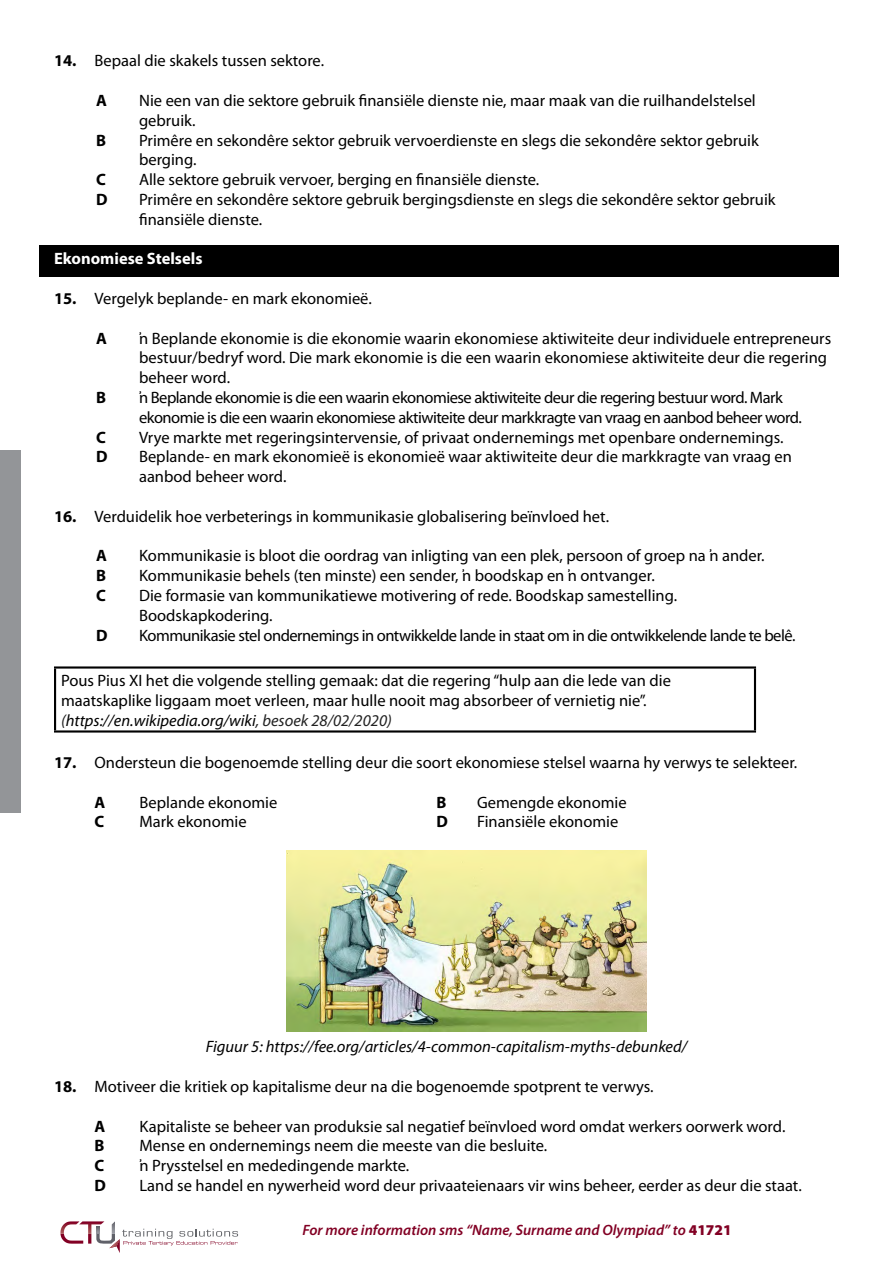
<style>
.page{position:relative;width:893px;height:1263px;background:#fff}
.page>*{position:absolute;margin:0;border:0;box-sizing:border-box;transform-origin:0 0}
.t1{font:16.5px/19.8px "Myriad Pro";color:#000}
.t2{font:16.5px/19.8px "Myriad Pro";letter-spacing:-.03em;color:#000}
.t3{font:italic 16.5px "Myriad Pro";color:#000}
.t4{font:700 16.5px "Myriad Pro";color:#000}
.t5{font:700 16.5px "Myriad Pro";color:#fff}
.t6{font:italic 600 15px "Myriad Pro";color:#820024}
.s1{font-weight:700}
.s2{font-style:italic;color:#222}
.s3{font-style:italic}
.s4{font-weight:900;font-style:normal}
</style>
<div class="page">
<div style="left:0;top:450px;width:21px;height:363px;background:#939598"></div>
<div style="left:39px;top:245px;width:799px;height:31px;background:#000"></div>
<hr style="left:54px;top:666px;width:702px;height:3px;background:#000">
<hr style="left:54px;top:669px;width:2px;height:61px;background:#000">
<hr style="left:754px;top:669px;width:2px;height:61px;background:#000">
<hr style="left:54px;top:730px;width:702px;height:2px;background:#000">
<img style="left:287px;top:850px;width:360px;height:181px">
<svg style="left:60px;top:1221px;width:178px;height:32px"></svg>
<p class="t1" style="left:54px;top:51px;width:272px"><span class="s1">14.</span> Bepaal die skakels tussen sektore.</p>
<p class="t4" style="left:96px;top:90px;width:12px">A</p>
<p class="t1" style="left:139px;top:90px;width:618px">Nie een van die sektore gebruik finansiële dienste nie, maar maak van die ruilhandelstelsel gebruik.</p>
<p class="t4" style="left:96px;top:129px;width:11px">B</p>
<p class="t1" style="left:139px;top:130px;width:621px">Primêre en sekondêre sektor gebruik vervoerdienste en slegs die sekondêre sektor gebruik berging.</p>
<p class="t4" style="left:96px;top:169px;width:11px">C</p>
<p class="t1" style="left:139px;top:169px;width:402px">Alle sektore gebruik vervoer, berging en finansiële dienste.</p>
<p class="t4" style="left:96px;top:189px;width:13px">D</p>
<p class="t1" style="left:139px;top:189px;width:638px">Primêre en sekondêre sektore gebruik bergingsdienste en slegs die sekondêre sektor gebruik finansiële dienste.</p>
<p class="t5" style="left:54px;top:248px;width:150px">Ekonomiese Stelsels</p>
<p class="t1" style="left:54px;top:288px;width:319px"><span class="s1">15.</span> Vergelyk beplande- en mark ekonomieë.</p>
<p class="t4" style="left:96px;top:327px;width:12px">A</p>
<p class="t1" style="left:139px;top:328px;width:694px">ŉ Beplande ekonomie is die ekonomie waarin ekonomiese aktiwiteite deur individuele entrepreneurs bestuur/bedryf word. Die mark ekonomie is die een waarin ekonomiese aktiwiteite deur die regering beheer word.</p>
<p class="t4" style="left:96px;top:387px;width:11px">B</p>
<p class="t2" style="left:139px;top:387px;width:664px">ŉ Beplande ekonomie is die een waarin ekonomiese aktiwiteite deur die regering bestuur word. Mark ekonomie is die een waarin ekonomiese aktiwiteite deur markkragte van vraag en aanbod beheer word.</p>
<p class="t4" style="left:96px;top:426px;width:11px">C</p>
<p class="t1" style="left:139px;top:427px;width:646px">Vrye markte met regeringsintervensie, of privaat ondernemings met openbare ondernemings.</p>
<p class="t4" style="left:96px;top:446px;width:13px">D</p>
<p class="t1" style="left:139px;top:447px;width:654px">Beplande- en mark ekonomieë is ekonomieë waar aktiwiteite deur die markkragte van vraag en aanbod beheer word.</p>
<p class="t1" style="left:54px;top:506px;width:557px"><span class="s1">16.</span> Verduidelik hoe verbeterings in kommunikasie globalisering beïnvloed het.</p>
<p class="t4" style="left:96px;top:545px;width:12px">A</p>
<p class="t1" style="left:139px;top:546px;width:627px">Kommunikasie is bloot die oordrag van inligting van een plek, persoon of groep na ŉ ander.</p>
<p class="t4" style="left:96px;top:565px;width:11px">B</p>
<p class="t1" style="left:139px;top:565px;width:517px">Kommunikasie behels (ten minste) een sender, ŉ boodskap en ŉ ontvanger.</p>
<p class="t4" style="left:96px;top:585px;width:11px">C</p>
<p class="t1" style="left:139px;top:585px;width:540px">Die formasie van kommunikatiewe motivering of rede. Boodskap samestelling.<br>Boodskapkodering.</p>
<p class="t4" style="left:96px;top:624px;width:13px">D</p>
<p class="t2" style="left:139px;top:625px;width:658px">Kommunikasie stel ondernemings in ontwikkelde lande in staat om in die ontwikkelende lande te belê.</p>
<p class="t1" style="left:61px;top:670px;width:611px">Pous Pius XI het die volgende stelling gemaak: dat die regering “hulp aan die lede van die maatskaplike liggaam moet verleen, maar hulle nooit mag absorbeer of vernietig nie”. <span class="s2">(</span><span class="s3">https://en.wikipedia.org/wiki</span><span class="s2">, besoek 28/02/2020)</span></p>
<p class="t1" style="left:54px;top:752px;width:745px"><span class="s1">17.</span> Ondersteun die bogenoemde stelling deur die soort ekonomiese stelsel waarna hy verwys te selekteer.</p>
<p class="t4" style="left:95px;top:791px;width:12px">A</p>
<p class="t1" style="left:140px;top:792px;width:139px">Beplande ekonomie</p>
<p class="t4" style="left:437px;top:791px;width:11px">B</p>
<p class="t1" style="left:477px;top:792px;width:151px">Gemengde ekonomie</p>
<p class="t4" style="left:95px;top:811px;width:11px">C</p>
<p class="t1" style="left:140px;top:812px;width:109px">Mark ekonomie</p>
<p class="t4" style="left:437px;top:811px;width:13px">D</p>
<p class="t1" style="left:477px;top:812px;width:143px">Finansiële ekonomie</p>
<p class="t3" style="left:206px;top:1036px;width:483px">Figuur 5: https://fee.org/articles/4-common-capitalism-myths-debunked/</p>
<p class="t1" style="left:54px;top:1076px;width:601px"><span class="s1">18.</span> Motiveer die kritiek op kapitalisme deur na die bogenoemde spotprent te verwys.</p>
<p class="t4" style="left:95px;top:1115px;width:12px">A</p>
<p class="t1" style="left:140px;top:1116px;width:647px">Kapitaliste se beheer van produksie sal negatief beïnvloed word omdat werkers oorwerk word.</p>
<p class="t4" style="left:95px;top:1135px;width:11px">B</p>
<p class="t1" style="left:140px;top:1136px;width:409px">Mense en ondernemings neem die meeste van die besluite.</p>
<p class="t4" style="left:95px;top:1155px;width:11px">C</p>
<p class="t1" style="left:140px;top:1155px;width:271px">ŉ Prysstelsel en mededingende markte.</p>
<p class="t4" style="left:95px;top:1174px;width:13px">D</p>
<p class="t1" style="left:140px;top:1175px;width:664px">Land se handel en nywerheid word deur privaateienaars vir wins beheer, eerder as deur die staat.</p>
<p class="t6" style="left:302px;top:1220px;width:431px">For more information sms “Name, Surname and Olympiad” to <span class="s4">41721</span></p>
</div>
